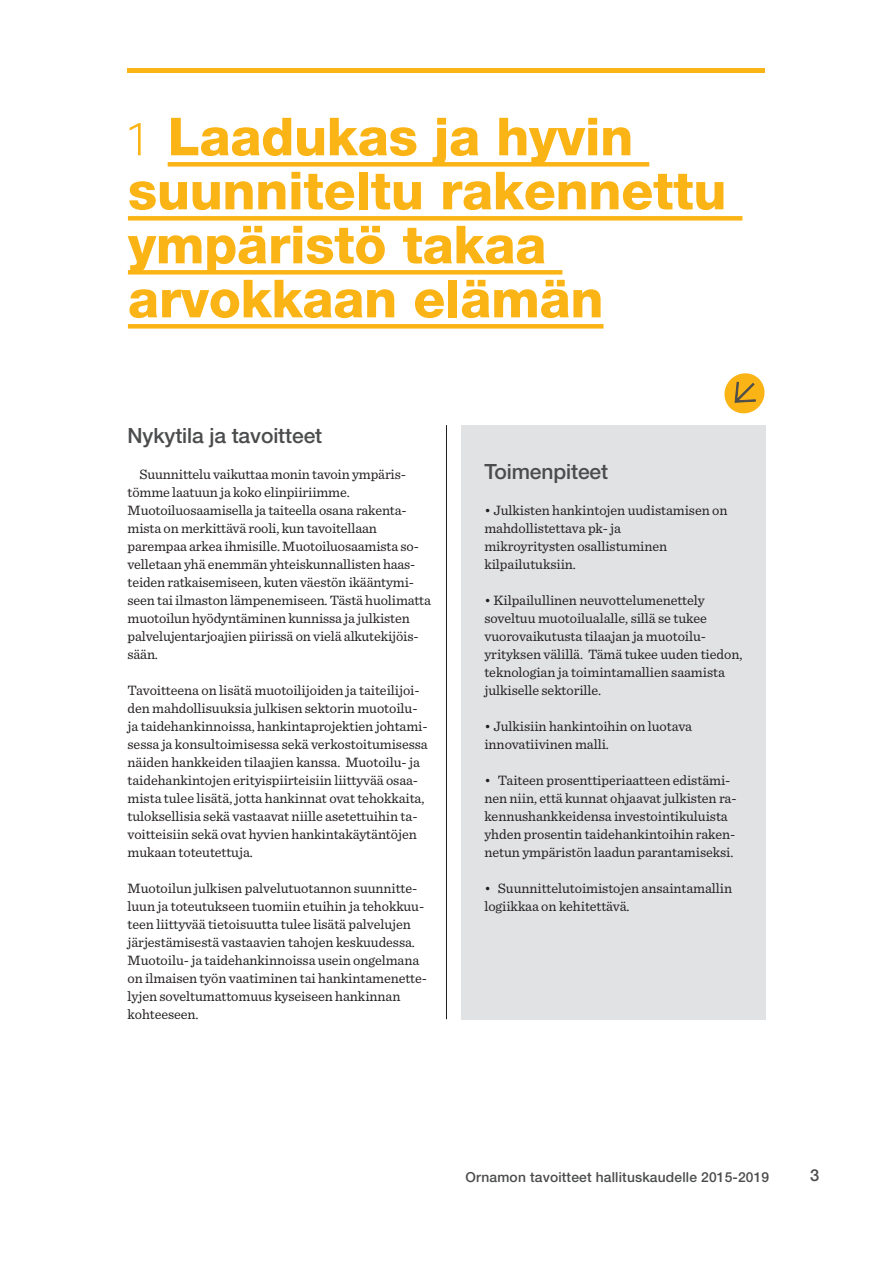
<style>
.page{position:relative;width:893px;height:1263px;background:#fff}
.page>*{position:absolute;margin:0;border:0;box-sizing:border-box;transform-origin:0 0}
.pääotsikko{font:800 52.5px/54px "Helvetica Neue LT Std";letter-spacing:-.005em;color:#fbb416}
.väliotsikko{font:500 21px "Helvetica Neue LT Std";letter-spacing:-.005em;color:#4b4c4d}
.leipis__lista{font:500 21px "Helvetica Neue LT Std";letter-spacing:-.005em;color:#4b4c4d}
.t1{font:500 16.5px "Helvetica Neue LT Std";color:#4b4c4d}
.leipis__lista-2{font:14.25px/18px "Sentinel";letter-spacing:-.005em;color:#231f20}
.t2{font:500 13.8px "Helvetica Neue LT Std";letter-spacing:.01em;color:#4b4c4d}
.s1{font-family:"Calibre";font-weight:300}
</style>
<div class="page">
<div style="left:128px;top:68px;width:637px;height:5px;background:#fbb416"></div>
<div style="left:168px;top:162px;width:481px;height:5px;background:#fbb416"></div>
<div style="left:128px;top:216px;width:614px;height:5px;background:#fbb416"></div>
<div style="left:128px;top:270px;width:434px;height:5px;background:#fbb416"></div>
<div style="left:128px;top:324px;width:475px;height:5px;background:#fbb416"></div>
<hr style="left:446px;top:425px;width:1px;height:594px;background:#231f20">
<div style="left:462px;top:425px;width:304px;height:594px;background:#e1e2e4"></div>
<svg style="left:724px;top:373px;width:41px;height:41px"></svg>
<p class="pääotsikko" style="left:128px;top:109px;width:507px"><span class="s1">1</span> Laadukas ja hyvin</p>
<p class="pääotsikko" style="left:128px;top:163px;width:600px">suunniteltu rakennettu ympäristö takaa arvokkaan elämän</p>
<p class="väliotsikko" style="left:128px;top:423px;width:196px">Nykytila ja tavoitteet</p>
<p class="leipis__lista-2" style="left:128px;top:464px;width:305px;text-indent:12px">Suunnittelu vaikuttaa monin tavoin ympäris&shy;tömme laatuun ja koko elinpiiriimme.<br>Muotoiluosaamisella ja taiteella osana rakenta&shy;mista on merkittävä rooli, kun tavoitellaan parempaa arkea ihmisille. Muotoiluosaamista so&shy;velletaan yhä enemmän yhteiskunnallisten haas&shy;teiden ratkaisemiseen, kuten väestön ikääntymi&shy;seen tai ilmaston lämpenemiseen. Tästä huolimatta muotoilun hyödyntäminen kunnissa ja julkisten palvelujentarjoajien piirissä on vielä alkutekijöis&shy;sään.</p>
<p class="leipis__lista-2" style="left:128px;top:680px;width:302px">Tavoitteena on lisätä muotoilijoiden ja taiteilijoi&shy;den mahdollisuuksia julkisen sektorin muotoilu&shy;ja taidehankinnoissa, hankintaprojektien johtami&shy;sessa ja konsultoimisessa sekä verkostoitumisessa näiden hankkeiden tilaajien kanssa. Muotoilu- ja taidehankintojen erityispiirteisiin liittyvää osaa&shy;mista tulee lisätä, jotta hankinnat ovat tehokkaita, tuloksellisia sekä vastaavat niille asetettuihin ta&shy;voitteisiin sekä ovat hyvien hankintakäytäntöjen mukaan toteutettuja.</p>
<p class="leipis__lista-2" style="left:128px;top:878px;width:301px">Muotoilun julkisen palvelutuotannon suunnitte&shy;luun ja toteutukseen tuomiin etuihin ja tehokkuu&shy;teen liittyvää tietoisuutta tulee lisätä palvelujen järjestämisestä vastaavien tahojen keskuudessa.<br>Muotoilu- ja taidehankinnoissa usein ongelmana on ilmaisen työn vaatiminen tai hankintamenette&shy;lyjen soveltumattomuus kyseiseen hankinnan kohteeseen.</p>
<p class="leipis__lista" style="left:484px;top:459px;width:125px">Toimenpiteet</p>
<p class="leipis__lista-2" style="left:484px;top:500px;width:245px">• Julkisten hankintojen uudistamisen on mahdollistettava pk- ja<br>mikroyritysten osallistuminen kilpailutuksiin.</p>
<p class="leipis__lista-2" style="left:484px;top:590px;width:259px">• Kilpailullinen neuvottelumenettely soveltuu muotoilualalle, sillä se tukee vuorovaikutusta tilaajan ja muotoilu&shy;yrityksen välillä. Tämä tukee uuden tiedon, teknologian ja toimintamallien saamista julkiselle sektorille.</p>
<p class="leipis__lista-2" style="left:484px;top:716px;width:209px">• Julkisiin hankintoihin on luotava innovatiivinen malli.</p>
<p class="leipis__lista-2" style="left:484px;top:770px;width:254px">• Taiteen prosenttiperiaatteen edistämi&shy;nen niin, että kunnat ohjaavat julkisten ra&shy;kennushankkeidensa investointikuluista yhden prosentin taidehankintoihin raken&shy;netun ympäristön laadun parantamiseksi.</p>
<p class="leipis__lista-2" style="left:484px;top:878px;width:249px">• Suunnittelutoimistojen ansaintamallin logiikkaa on kehitettävä.</p>
<p class="t2" style="left:466px;top:1168px;width:305px">Ornamon tavoitteet hallituskaudelle 2015-2019</p>
<p class="t1" style="left:810px;top:1165px;width:11px">3</p>
</div>
